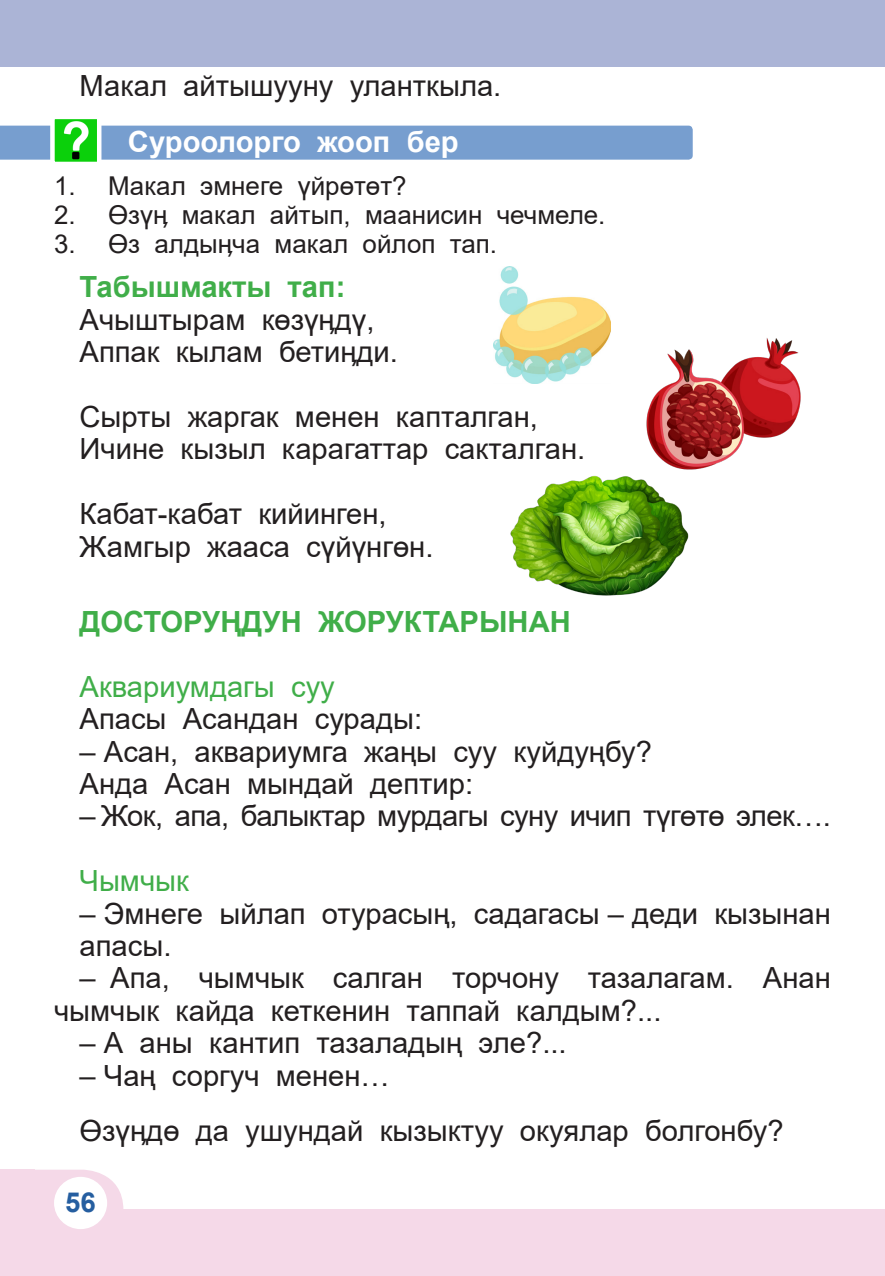
<style>
.page{position:relative;width:885px;height:1276px;background:#fff}
.page>*{position:absolute;margin:0;border:0;box-sizing:border-box;transform-origin:0 0}
.t1{font:29.1px/32.4px "Arial";color:#231f20}
.t2{font:29.1px "Arial";letter-spacing:-.02em;color:#231f20}
.t3{font:700 29.1px "Arial";color:#40ae49}
.t4{font:29.1px "Arial";color:#40ae49}
.t5{font:700 29.1px "Arial";color:#fff}
.t6{font:700 27.6px "Arial";color:#255ea0}
.t7{font:25.95px "Arial";color:#231f20}
</style>
<div class="page">
<div style="left:0;top:0;width:884px;height:67px;background:#abb4d6"></div>
<div style="left:0;top:1209px;width:884px;height:67px;background:#f5d9e8"></div>
<svg style="left:0;top:1169px;width:123px;height:60px"></svg>
<div style="left:54px;top:1176px;width:53px;height:53px;background:#fff;border-radius:50%"></div>
<div style="left:0;top:126px;width:692px;height:34px;background:#779ecf"></div>
<img style="left:55px;top:120px;width:41px;height:41px">
<div style="left:50px;top:115px;width:51px;height:51px;border:4px solid #fff"></div>
<img style="left:510px;top:475px;width:179px;height:121px">
<img style="left:646px;top:338px;width:155px;height:132px">
<img style="left:493px;top:266px;width:117px;height:117px">
<p class="t1" style="left:80px;top:70px;width:423px">Макал айтышууну уланткыла.</p>
<p class="t5" style="left:128px;top:121px;width:332px">Суроолорго жооп бер</p>
<p class="t7" style="left:54px;top:168px;width:354px">1. Макал эмнеге үйрөтөт?</p>
<p class="t7" style="left:54px;top:197px;width:553px">2. Өзүӊ макал айтып, маанисин чечмеле.</p>
<p class="t7" style="left:54px;top:226px;width:444px">3. Өз алдыӊча макал ойлоп тап.</p>
<p class="t3" style="left:80px;top:267px;width:267px">Табышмакты тап:</p>
<p class="t1" style="left:80px;top:303px;width:296px">Ачыштырам көзүӊдү,</p>
<p class="t1" style="left:80px;top:335px;width:320px">Аппак кылам бетиӊди.</p>
<p class="t1" style="left:80px;top:400px;width:460px">Сырты жаргак менен капталган,</p>
<p class="t1" style="left:80px;top:433px;width:507px">Ичине кызыл карагаттар сакталган.</p>
<p class="t1" style="left:80px;top:497px;width:308px">Кабат-кабат кийинген,</p>
<p class="t1" style="left:80px;top:530px;width:355px">Жамгыр жааса сүйүнгөн.</p>
<p class="t3" style="left:80px;top:601px;width:492px">ДОСТОРУҢДУН ЖОРУКТАРЫНАН</p>
<p class="t4" style="left:80px;top:666px;width:257px">Аквариумдагы суу</p>
<p class="t1" style="left:80px;top:702px;width:344px">Апасы Асандан сурады:</p>
<p class="t1" style="left:80px;top:735px;width:574px">– Асан, аквариумга жаңы суу куйдуңбу?</p>
<p class="t1" style="left:80px;top:767px;width:395px">Анда Асан мындай дептир:</p>
<p class="t2" style="left:80px;top:796px;width:752px">– Жок, апа, балыктар мурдагы суну ичип түгөтө элек….</p>
<p class="t4" style="left:80px;top:861px;width:111px">Чымчык</p>
<p class="t1" style="left:80px;top:897px;width:752px">– Эмнеге ыйлап отурасың, садагасы – деди кызынан</p>
<p class="t1" style="left:80px;top:929px;width:93px">апасы.</p>
<p class="t1" style="left:54px;top:962px;width:778px;text-indent:26px">– Апа, чымчык салган торчону тазалагам. Анан чымчык кайда кеткенин таппай калдым?...</p>
<p class="t1" style="left:80px;top:1026px;width:488px">– А аны кантип тазаладың эле?...</p>
<p class="t1" style="left:80px;top:1059px;width:312px">– Чаң соргуч менен…</p>
<p class="t1" style="left:80px;top:1114px;width:705px">Өзүӊдө да ушундай кызыктуу окуялар болгонбу?</p>
<p class="t6" style="left:65px;top:1182px;width:32px">56</p>
</div>
